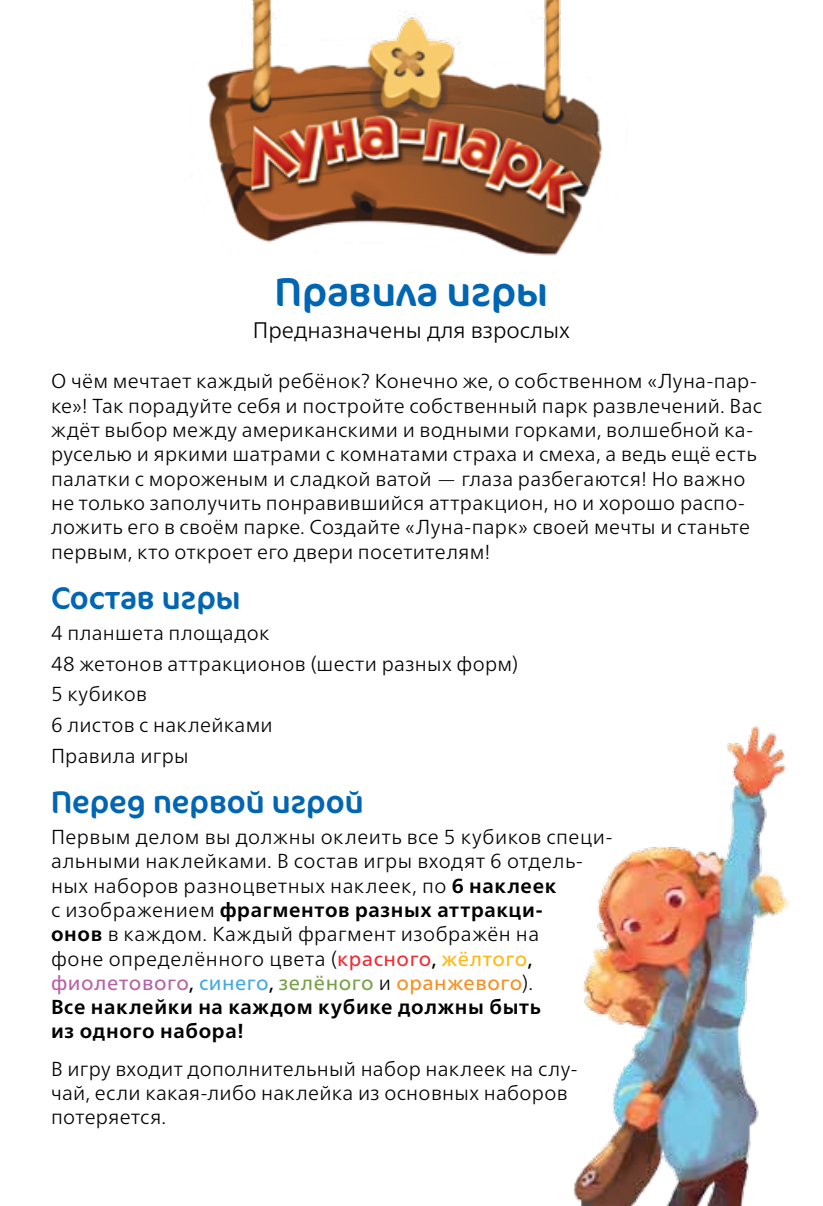
<style>
.page{position:relative;width:823px;height:1206px;background:#fff}
.page>*{position:absolute;margin:0;border:0;box-sizing:border-box;transform-origin:0 0}
.t1{font:40.5px "Cocon";color:#0066b3}
.t2{font:31.5px "Cocon";color:#0066b3}
.t3{font:300 22.5px "Frutiger Neue LTW1 G";color:#000}
.t4{font:300 20.25px/24.3px "Frutiger Neue LTW1 G";letter-spacing:.02em;color:#000}
.s1{font-weight:700}
.s2{font-weight:400;color:#ee2d35}
.s3{font-weight:400}
.s4{font-weight:400;color:#fdb913}
.s5{font-weight:400;color:#b762a7}
.s6{font-weight:400;color:#41abe1}
.s7{font-weight:400;color:#77a145}
.s8{font-weight:400;color:#f78f1e}
</style>
<div class="page">
<img style="left:573px;top:726px;width:216px;height:479px">
<img style="left:207px;top:0;width:396px;height:256px">
<h1 class="t1" style="left:275px;top:267px;width:275px">Правила игры</h1>
<p class="t3" style="left:253px;top:316px;width:319px">Предназначены для взрослых</p>
<p class="t4" style="left:51px;top:369px;width:712px">О чём мечтает каждый ребёнок? Конечно же, о собственном «Луна-пар&shy;ке»! Так порадуйте себя и постройте собственный парк развлечений. Вас ждёт выбор между американскими и водными горками, волшебной ка&shy;руселью и яркими шатрами с комнатами страха и смеха, а ведь ещё есть палатки с мороженым и сладкой ватой — глаза разбегаются! Но важно не только заполучить понравившийся аттракцион, но и хорошо распо&shy;ложить его в своём парке. Создайте «Луна-парк» своей мечты и станьте первым, кто откроет его двери посетителям!</p>
<h2 class="t2" style="left:51px;top:578px;width:191px">Состав игры</h2>
<p class="t4" style="left:51px;top:617px;width:469px;line-height:30.6px">4 планшета площадок<br>48 жетонов аттракционов (шести разных форм)<br>5 кубиков<br>6 листов с наклейками<br>Правила игры</p>
<h2 class="t2" style="left:51px;top:782px;width:314px">Перед первой игрой</h2>
<p class="t4" style="left:51px;top:824px;width:563px">Первым делом вы должны оклеить все 5 кубиков специ&shy;альными наклейками. В состав игры входят 6 отдель&shy;ных наборов разноцветных наклеек, по <span class="s1">6 наклеек<br></span>с изображением <span class="s1">фрагментов разных аттракци-<br>онов</span> в каждом. Каждый фрагмент изображён на<br>фоне определённого цвета (<span class="s2">красного</span><span class="s3">,</span> <span class="s4">жёлтого</span><span class="s3">, </span><span class="s5">фиолетового</span><span class="s3">,</span> <span class="s6">синего</span><span class="s3">,</span> <span class="s7">зелёного</span> и <span class="s8">оранжевого</span>).<br><span class="s1">Все наклейки на каждом кубике должны быть<br>из одного набора!</span></p>
<p class="t4" style="left:51px;top:1056px;width:528px">В игру входит дополнительный набор наклеек на слу&shy;чай, если какая-либо наклейка из основных наборов потеряется.</p>
</div>
